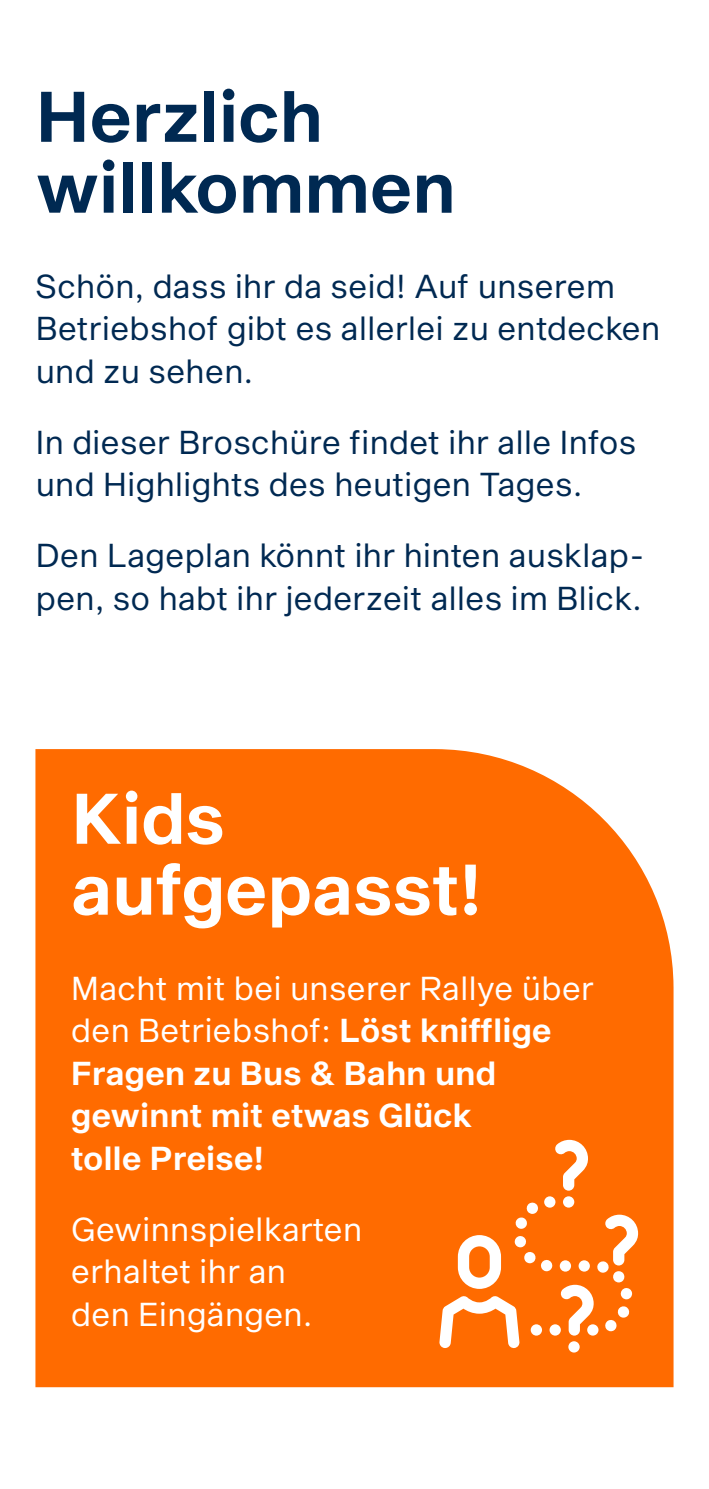
<style>
.page{position:relative;width:709px;height:1489px;background:#fff}
.page>*{position:absolute;margin:0;border:0;box-sizing:border-box;transform-origin:0 0}
.t1{font:70px/70.8px "S Sequel Semi";letter-spacing:-.01em;color:#002952}
.t2{font:70px/70.8px "S Sequel Semi";letter-spacing:-.01em;color:#fff}
.t3{font:32.5px/42.5px "S Sequel";letter-spacing:-.005em;color:#002952}
.t4{font:32.5px/42.5px "S Sequel";letter-spacing:-.005em;color:#fff}
.t5{font:32.5px/42.5px "S Sequel Semi";letter-spacing:-.005em;color:#fff}
.s1{font-family:"S Sequel Semi"}
</style>
<div class="page">
<div style="left:35px;top:749px;width:638px;height:637px;background:#ff6b00"></div>
<svg style="left:554px;top:1139px;width:34px;height:51px"></svg>
<svg style="left:439px;top:1196px;width:199px;height:152px"></svg>
<div style="left:568px;top:1341px;width:11px;height:11px;background:#fff;border-radius:50%"></div>
<h1 class="t1" style="left:35px;top:84px;width:422px">Herzlich willkommen</h1>
<p class="t3" style="left:35px;top:266px;width:626px">Schön, dass ihr da seid! Auf unserem<br>Betriebshof gibt es allerlei zu entdecken und zu sehen.</p>
<p class="t3" style="left:35px;top:422px;width:602px">In dieser Broschüre findet ihr alle Infos und Highlights des heutigen Tages.</p>
<p class="t3" style="left:35px;top:535px;width:611px">Den Lageplan könnt ihr hinten ausklap&shy;pen, so habt ihr jederzeit alles im Blick.</p>
<h1 class="t2" style="left:71px;top:786px;width:413px">Kids aufgepasst!</h1>
<p class="t4" style="left:71px;top:968px;width:525px">Macht mit bei unserer Rallye über den Betriebshof: <span class="s1">Löst knifflige</span></p>
<p class="t5" style="left:71px;top:1053px;width:427px">Fragen zu Bus &amp; Bahn und gewinnt mit etwas Glück tolle Preise!</p>
<p class="t4" style="left:71px;top:1209px;width:293px">Gewinnspielkarten erhaltet ihr an<br>den Eingängen.</p>
</div>
